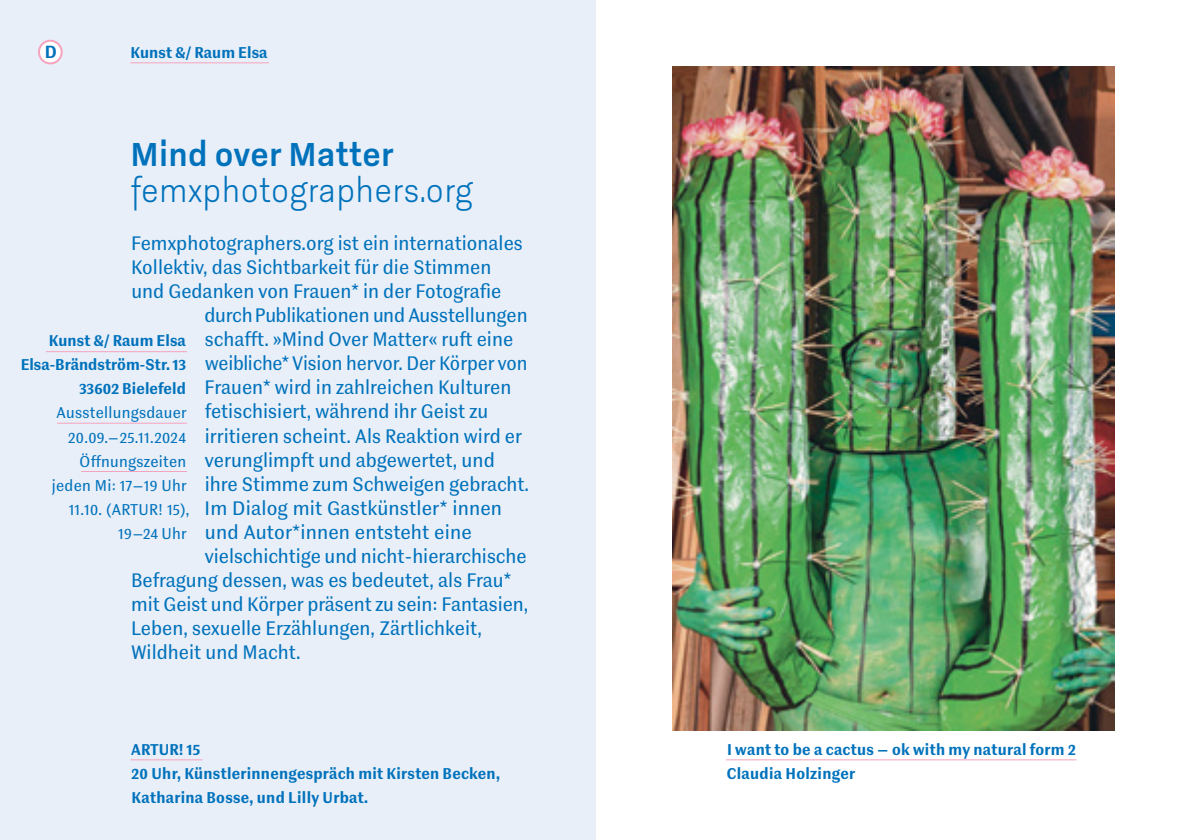
<style>
.page{position:relative;width:1191px;height:840px;background:#fff}
.page>*{position:absolute;margin:0;border:0;box-sizing:border-box;transform-origin:0 0}
.t1{font:200 36px "Godfrey";letter-spacing:.01em;color:#0072bc}
.t2{font:500 36px "Godfrey";letter-spacing:.01em;color:#0072bc}
.t3{font:20px/24px "Contemporary Sans";letter-spacing:.005em;color:#0072bc}
.t4{font:700 18px "Contemporary Sans";color:#0072bc}
.t5{font:700 16px/24px "Contemporary Sans";letter-spacing:.02em;color:#0072bc}
.t6{font:16px/24px "Contemporary Sans";letter-spacing:.02em;color:#0072bc;text-align:right}
</style>
<div class="page">
<div style="left:0;top:0;width:595px;height:839px;background:#e9eff8"></div>
<hr style="left:130px;top:758px;width:72px;height:1px;background:#f6a3be">
<div style="left:39px;top:41px;width:23px;height:22px;background:#fff;border-radius:50%"></div>
<div style="left:38px;top:40px;width:25px;height:24px;border:2px solid #f6a3be;border-radius:50%"></div>
<hr style="left:726px;top:758px;width:350px;height:1px;background:#f6a3be">
<hr style="left:130px;top:62px;width:139px;height:1px;background:#f6a3be">
<hr style="left:46px;top:351px;width:141px;height:1px;background:#f6a3be">
<hr style="left:81px;top:470px;width:106px;height:1px;background:#f6a3be">
<hr style="left:57px;top:422px;width:130px;height:1px;background:#f6a3be">
<img style="left:672px;top:66px;width:442px;height:664px">
<p class="t4" style="left:45px;top:42px;width:13px">D</p>
<p class="t5" style="left:130px;top:41px;width:139px">Kunst &amp;/ Raum Elsa</p>
<h1 class="t2" style="left:130px;top:133px;width:265px">Mind over Matter</h1>
<h1 class="t1" style="left:130px;top:170px;width:344px">femxphotographers.org</h1>
<p class="t3" style="left:131px;top:232px;width:393px">Femxphotographers.org ist ein internationales<br>Kollektiv, das Sichtbarkeit für die Stimmen und Gedanken von Frauen* in der Fotografie</p>
<p class="t3" style="left:205px;top:304px;width:324px">durch Publikationen und Ausstellungen</p>
<p class="t3" style="left:205px;top:328px;width:310px">schafft. »Mind Over Matter« ruft eine</p>
<p class="t3" style="left:205px;top:352px;width:324px">weibliche* Vision hervor. Der Körper von</p>
<p class="t3" style="left:205px;top:376px;width:308px">Frauen* wird in zahlreichen Kulturen</p>
<p class="t3" style="left:205px;top:400px;width:285px">fetischisiert, während ihr Geist zu</p>
<p class="t3" style="left:205px;top:424px;width:319px">irritieren scheint. Als Reaktion wird er</p>
<p class="t3" style="left:205px;top:448px;width:291px">verunglimpft und abgewertet, und</p>
<p class="t3" style="left:205px;top:472px;width:326px">ihre Stimme zum Schweigen gebracht.</p>
<p class="t3" style="left:205px;top:496px;width:299px">Im Dialog mit Gastkünstler* innen</p>
<p class="t3" style="left:205px;top:520px;width:268px">und Autor*innen entsteht eine</p>
<p class="t3" style="left:205px;top:544px;width:323px">vielschichtige und nicht-hierarchische</p>
<p class="t3" style="left:131px;top:568px;width:382px">Befragung dessen, was es bedeutet, als Frau*</p>
<p class="t3" style="left:131px;top:592px;width:398px">mit Geist und Körper präsent zu sein: Fantasien,</p>
<p class="t3" style="left:131px;top:616px;width:352px">Leben, sexuelle Erzählungen, Zärtlichkeit,</p>
<p class="t3" style="left:131px;top:640px;width:171px">Wildheit und Macht.</p>
<p class="t5" style="left:21px;top:329px;width:167px;text-align:right">Kunst &amp;/ Raum Elsa<br>Elsa-Brändström-Str. 13<br>33602 Bielefeld</p>
<p class="t6" style="left:52px;top:401px;width:139px">Ausstellungsdauer<br>20.09.—25.11.2024<br>Öffnungszeiten jeden Mi: 17—19 Uhr<br>11.10. (ARTUR! 15),<br>19—24 Uhr</p>
<p class="t5" style="left:131px;top:737px;width:370px">ARTUR! 15<br>20 Uhr, Künstlerinnengespräch mit Kirsten Becken,<br>Katharina Bosse, und Lilly Urbat.</p>
<p class="t5" style="left:727px;top:737px;width:350px">I want to be a cactus — ok with my natural form 2<br>Claudia Holzinger</p>
</div>
